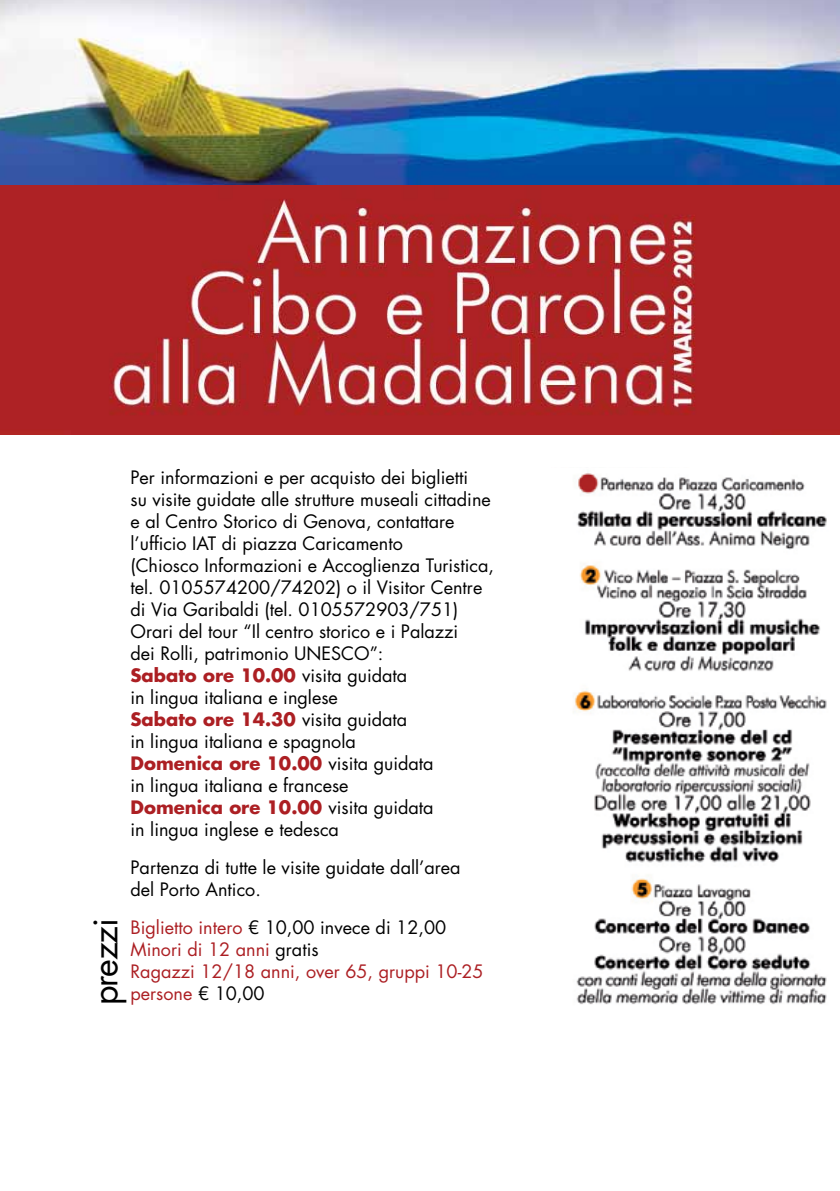
<style>
.page{position:relative;width:840px;height:1191px;background:#fff}
.page>*{position:absolute;margin:0;border:0;box-sizing:border-box;transform-origin:0 0}
.t1{font:34px "Futura Std";letter-spacing:-.035em;color:#000}
.t2{font:18px/22px "Futura Std";color:#000}
.t3{font:18px/22px "Futura Std";color:#ac1f23}
.s1{font-weight:700;color:#ac1f23}
.s2{color:#000}
</style>
<div class="page">
<img style="left:573px;top:473px;width:254px;height:532px">
<img style="left:0;top:0;width:839px;height:435px">
<p class="t2" style="left:130px;top:467px;width:365px">Per informazioni e per acquisto dei biglietti<br>su visite guidate alle strutture museali cittadine e al Centro Storico di Genova, contattare l’ufficio IAT di piazza Caricamento<br>(Chiosco Informazioni e Accoglienza Turistica, tel. 0105574200/74202) o il Visitor Centre di Via Garibaldi (tel. 0105572903/751)<br>Orari del tour “Il centro storico e i Palazzi<br>dei Rolli, patrimonio UNESCO”:<br><span class="s1">Sabato ore 10.00</span> visita guidata<br>in lingua italiana e inglese<br><span class="s1">Sabato ore 14.30</span> visita guidata<br>in lingua italiana e spagnola<br><span class="s1">Domenica ore 10.00</span> visita guidata<br>in lingua italiana e francese<br><span class="s1">Domenica ore 10.00</span> visita guidata<br>in lingua inglese e tedesca</p>
<p class="t2" style="left:130px;top:857px;width:331px">Partenza di tutte le visite guidate dall’area del Porto Antico.</p>
<p class="t3" style="left:130px;top:917px;width:354px">Biglietto intero <span class="s2">€ 10,00 invece di 12,00<br></span>Minori di 12 anni <span class="s2">gratis<br></span>Ragazzi 12/18 anni, over 65, gruppi 10-25</p>
<h1 class="t1" style="left:83px;top:1005px;width:88px;rotate:-90deg">prezzi</h1>
<p class="t3" style="left:130px;top:983px;width:135px">persone <span class="s2">€ 10,00</span></p>
</div>
